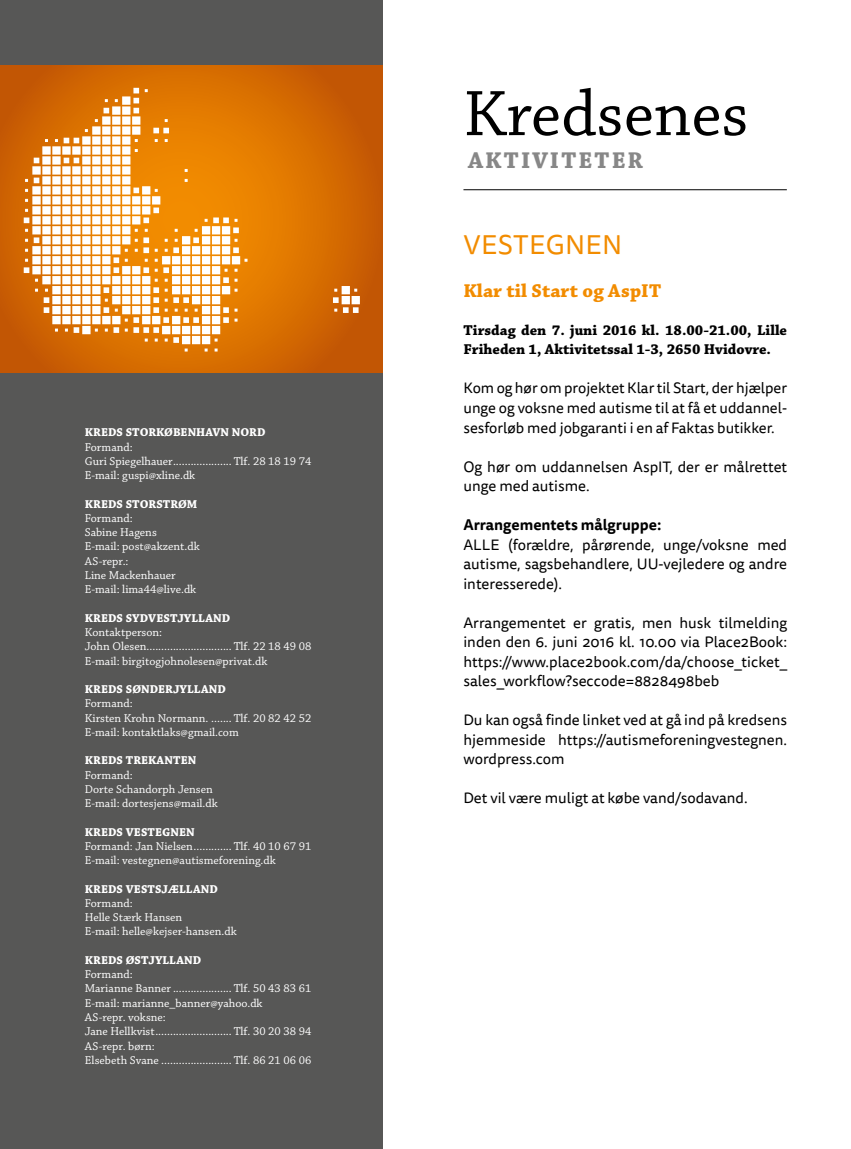
<style>
.page{position:relative;width:851px;height:1149px;background:#fff}
.page>*{position:absolute;margin:0;border:0;box-sizing:border-box;transform-origin:0 0}
.t1{font:67.5px "Chaparral Pro";color:#000}
.t2{font:27px "Tisa Sans Pro";letter-spacing:.01em;color:#f28c00}
.t3{font:700 24px "Chaparral Pro";letter-spacing:.09em;color:#878787}
.t4{font:700 19.5px "Chaparral Pro";color:#f28c00}
.t5{font:15px/19.5px "Tisa Sans Pro";color:#000;text-align:justify}
.t6{font:700 15px/19.5px "Chaparral Pro";color:#000}
.t7{font:700 15px "Tisa Sans Pro";color:#000}
.t8{font:12px/14.2px "Chaparral Pro";color:#fff}
.t9{font:700 12px "Chaparral Pro";letter-spacing:.005em;color:#fff}
</style>
<div class="page">
<div style="left:0;top:0;width:382px;height:1148px;background:#575756"></div>
<svg style="left:0;top:66px;width:382px;height:306px;background:#cb5f02"></svg>
<svg style="left:24px;top:88px;width:336px;height:263px;background:#e5943a"></svg>
<hr style="left:463px;top:189px;width:323px;height:1px;background:#000">
<p class="t9" style="left:85px;top:425px;width:182px">KREDS STORKØBENHAVN NORD</p>
<p class="t8" style="left:85px;top:440px;width:228px">Formand:<br>Guri Spiegelhauer.................... Tlf. 28 18 19 74<br>E-mail: guspi@xline.dk</p>
<p class="t9" style="left:85px;top:496px;width:114px">KREDS STORSTRØM</p>
<p class="t8" style="left:85px;top:511px;width:116px">Formand:<br>Sabine Hagens<br>E-mail: post@akzent.dk<br>AS-repr.:<br>Line Mackenhauer<br>E-mail: lima44@live.dk</p>
<p class="t9" style="left:85px;top:610px;width:147px">KREDS SYDVESTJYLLAND</p>
<p class="t8" style="left:85px;top:625px;width:228px">Kontaktperson:<br>John Olesen............................. Tlf. 22 18 49 08<br>E-mail: birgitogjohnolesen@privat.dk</p>
<p class="t9" style="left:85px;top:682px;width:143px">KREDS SØNDERJYLLAND</p>
<p class="t8" style="left:85px;top:696px;width:228px">Formand:<br>Kirsten Krohn Normann. ....... Tlf. 20 82 42 52<br>E-mail: kontaktlaks@gmail.com</p>
<p class="t9" style="left:85px;top:753px;width:113px">KREDS TREKANTEN</p>
<p class="t8" style="left:85px;top:768px;width:134px">Formand:<br>Dorte Schandorph Jensen<br>E-mail: dortesjens@mail.dk</p>
<p class="t9" style="left:85px;top:824px;width:111px">KREDS VESTEGNEN</p>
<p class="t8" style="left:85px;top:839px;width:228px">Formand: Jan Nielsen............. Tlf. 40 10 67 91<br>E-mail: vestegnen@autismeforening.dk</p>
<p class="t9" style="left:85px;top:881px;width:135px">KREDS VESTSJÆLLAND</p>
<p class="t8" style="left:85px;top:896px;width:153px">Formand:<br>Helle Stærk Hansen<br>E-mail: helle@kejser-hansen.dk</p>
<p class="t9" style="left:85px;top:952px;width:118px">KREDS ØSTJYLLAND</p>
<p class="t8" style="left:85px;top:967px;width:228px">Formand:<br>Marianne Banner .................... Tlf. 50 43 83 61<br>E-mail: marianne_banner@yahoo.dk<br>AS-repr. voksne:<br>Jane Hellkvist.......................... Tlf. 30 20 38 94<br>AS-repr. børn:<br>Elsebeth Svane ........................ Tlf. 86 21 06 06</p>
<h1 class="t1" style="left:463px;top:76px;width:286px">Kredsenes</h1>
<h3 class="t3" style="left:468px;top:146px;width:176px">AKTIVITETER</h3>
<h2 class="t2" style="left:463px;top:227px;width:160px">VESTEGNEN</h2>
<h3 class="t4" style="left:463px;top:280px;width:199px">Klar til Start og AspIT</h3>
<p class="t6" style="left:463px;top:321px;width:325px">Tirsdag den 7. juni 2016 kl. 18.00-21.00, Lille<br>Friheden 1, Aktivitetssal 1-3, 2650 Hvidovre.</p>
<p class="t5" style="left:463px;top:379px;width:325px">Kom og hør om projektet Klar til Start, der hjælper unge og voksne med autisme til at få et uddannel&shy;sesforløb med jobgaranti i en af Faktas butikker.</p>
<p class="t5" style="left:463px;top:457px;width:325px">Og hør om uddannelsen AspIT, der er målrettet unge med autisme.</p>
<p class="t7" style="left:463px;top:513px;width:199px">Arrangementets målgruppe:</p>
<p class="t5" style="left:463px;top:535px;width:325px">ALLE (forældre, pårørende, unge/voksne med autisme, sagsbehandlere, UU-vejledere og andre interesserede).</p>
<p class="t5" style="left:463px;top:613px;width:325px">Arrangementet er gratis, men husk tilmelding inden den 6. juni 2016 kl. 10.00 via Place2Book: https://www.place2book.com/da/choose_ticket_ sales_workflow?seccode=8828498beb</p>
<p class="t5" style="left:463px;top:710px;width:325px">Du kan også finde linket ved at gå ind på kredsens hjemmeside https://autismeforeningvestegnen. wordpress.com</p>
<p class="t5" style="left:463px;top:788px;width:286px">Det vil være muligt at købe vand/sodavand.</p>
</div>
